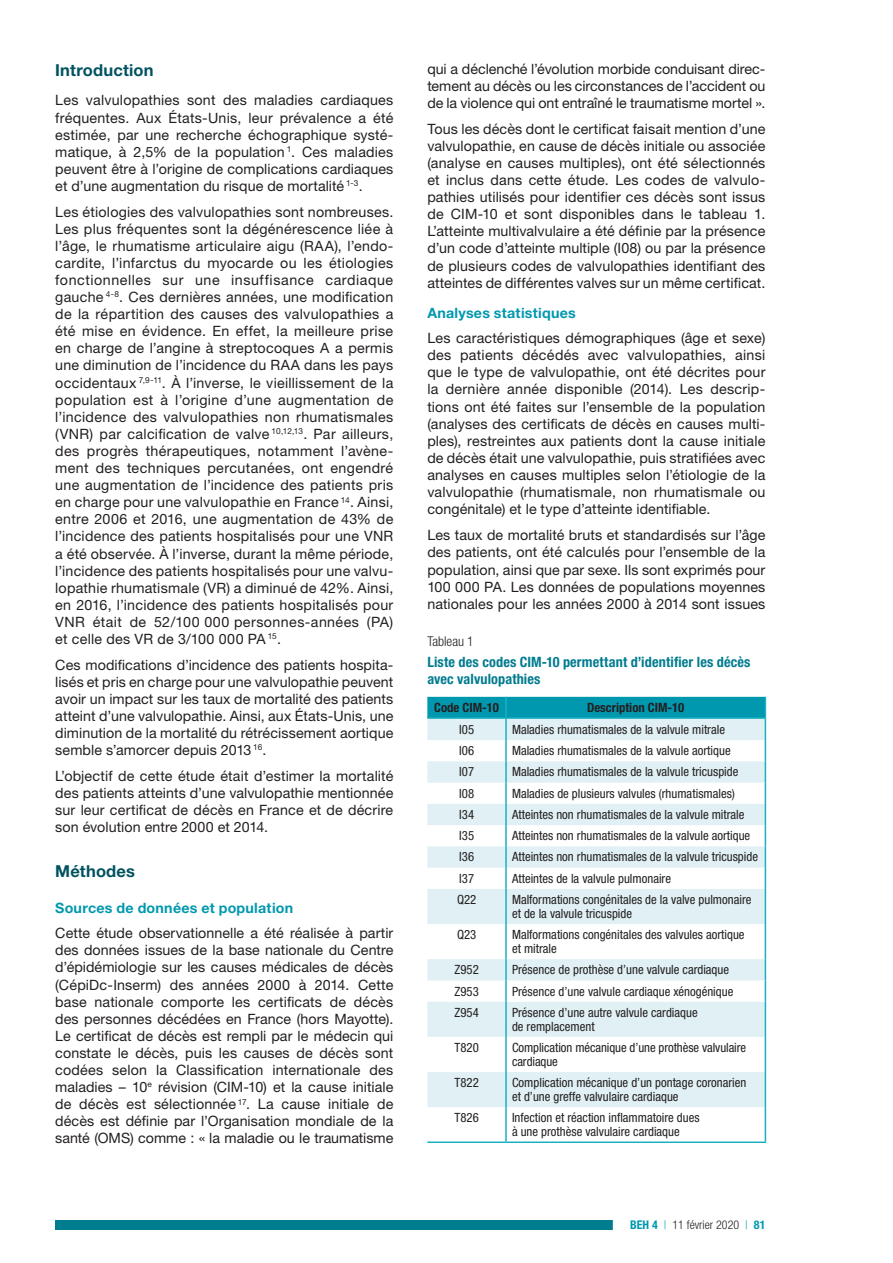
<style>
.page{position:relative;width:893px;height:1263px;background:#fff}
.page>*{position:absolute;margin:0;border:0;box-sizing:border-box;transform-origin:0 0}
.t1{font:700 16.5px "Helvetica Neue LT Std";letter-spacing:.01em;color:#005260}
.t2{font:14.25px/17.1px "Helvetica Neue LT Std";letter-spacing:.005em;color:#231f20;text-align:justify}
.t3{font:700 condensed 14.25px/17.1px "Helvetica Neue LT Std";letter-spacing:.01em;color:#007c8f}
.t4{font:700 14.25px "Helvetica Neue LT Std";letter-spacing:.015em;color:#0098af}
.t5{font:300 condensed 13.5px "Helvetica Neue LT Std";color:#231f20}
.t6{font:condensed 12.75px/14.1px "Helvetica Neue LT Std";color:#231f20}
.t7{font:700 condensed 12.75px "Helvetica Neue LT Std";color:#231f20}
.t8{font:300 condensed 12px "Helvetica Neue LT Std";color:#231f20}
.s1{font-weight:700;color:#0098af}
.s2{color:#0098af}
</style>
<div class="page">
<div style="left:55px;top:1220px;width:596px;height:10px;background:#007c8f"></div>
<div style="left:613px;top:1219px;width:170px;height:12px;background:#fff"></div>
<svg style="left:427px;top:889px;width:338px;height:218px;fill:#e0f0f4"></svg>
<svg style="left:427px;top:697px;width:339px;height:192px"></svg>
<hr style="left:505px;top:889px;width:2px;height:35px;background:#1aafc4">
<hr style="left:765px;top:889px;width:1px;height:35px;background:#1aafc4">
<hr style="left:505px;top:924px;width:2px;height:35px;background:#1aafc4">
<hr style="left:765px;top:924px;width:1px;height:35px;background:#1aafc4">
<hr style="left:505px;top:959px;width:2px;height:21px;background:#1aafc4">
<hr style="left:505px;top:980px;width:2px;height:22px;background:#1aafc4">
<svg style="left:765px;top:959px;width:1px;height:43px"></svg>
<hr style="left:505px;top:1002px;width:2px;height:35px;background:#1aafc4">
<hr style="left:765px;top:1002px;width:1px;height:35px;background:#1aafc4">
<hr style="left:505px;top:1037px;width:2px;height:35px;background:#1aafc4">
<hr style="left:765px;top:1037px;width:1px;height:35px;background:#1aafc4">
<hr style="left:505px;top:1072px;width:2px;height:35px;background:#1aafc4">
<hr style="left:765px;top:1072px;width:1px;height:35px;background:#1aafc4">
<hr style="left:427px;top:1141px;width:79px;height:2px;background:#1aafc4">
<hr style="left:505px;top:1107px;width:2px;height:34px;background:#1aafc4">
<hr style="left:765px;top:1107px;width:1px;height:34px;background:#1aafc4">
<hr style="left:506px;top:1141px;width:260px;height:2px;background:#1aafc4">
<p class="t1" style="left:55px;top:59px;width:100px">Introduction</p>
<p class="t2" style="left:55px;top:92px;width:340px">Les valvulopathies sont des maladies cardiaques fréquentes. Aux États-Unis, leur prévalence a été estimée, par une recherche échographique systé&shy;matique, à 2,5% de la population <sup>1</sup>. Ces maladies peuvent être à l’origine de complications cardiaques et d’une augmentation du risque de mortalité <sup>1-3</sup>.</p>
<p class="t2" style="left:55px;top:203px;width:340px">Les étiologies des valvulopathies sont nombreuses.<br>Les plus fréquentes sont la dégénérescence liée à l’âge, le rhumatisme articulaire aigu (RAA), l’endo&shy;cardite, l’infarctus du myocarde ou les étiologies fonctionnelles sur une insuffisance cardiaque gauche <sup>4-8</sup>. Ces dernières années, une modification de la répartition des causes des valvulopathies a été mise en évidence. En effet, la meilleure prise en charge de l’angine à streptocoques A a permis une diminution de l’incidence du RAA dans les pays occidentaux <sup>7,9-11</sup>. À l’inverse, le vieillissement de la population est à l’origine d’une augmentation de l’incidence des valvulopathies non rhumatismales (VNR) par calcification de valve <sup>10,12,13</sup>. Par ailleurs, des progrès thérapeutiques, notamment l’avène&shy;ment des techniques percutanées, ont engendré une augmentation de l’incidence des patients pris en charge pour une valvulopathie en France <sup>14</sup>. Ainsi, entre 2006 et 2016, une augmentation de 43% de l’incidence des patients hospitalisés pour une VNR a été observée. À l’inverse, durant la même période, l’incidence des patients hospitalisés pour une valvu&shy;lopathie rhumatismale (VR) a diminué de 42%. Ainsi, en 2016, l’incidence des patients hospitalisés pour VNR était de 52/100 000 personnes-années (PA) et celle des VR de 3/100 000 PA <sup>15</sup>.</p>
<p class="t2" style="left:55px;top:656px;width:340px">Ces modifications d’incidence des patients hospita&shy;lisés et pris en charge pour une valvulopathie peuvent avoir un impact sur les taux de mortalité des patients atteint d’une valvulopathie. Ainsi, aux États-Unis, une diminution de la mortalité du rétrécissement aortique semble s’amorcer depuis 2013 <sup>16</sup>.</p>
<p class="t2" style="left:55px;top:767px;width:340px">L’objectif de cette étude était d’estimer la mortalité des patients atteints d’une valvulopathie mentionnée sur leur certificat de décès en France et de décrire son évolution entre 2000 et 2014.</p>
<p class="t1" style="left:55px;top:861px;width:81px">Méthodes</p>
<p class="t4" style="left:55px;top:899px;width:239px">Sources de données et population</p>
<p class="t2" style="left:55px;top:924px;width:340px">Cette étude observationnelle a été réalisée à partir des données issues de la base nationale du Centre d’épidémiologie sur les causes médicales de décès (CépiDc-Inserm) des années 2000 à 2014. Cette base nationale comporte les certificats de décès des personnes décédées en France (hors Mayotte).<br>Le certificat de décès est rempli par le médecin qui constate le décès, puis les causes de décès sont codées selon la Classification internationale des maladies – 10<sup>e</sup> révision (CIM-10) et la cause initiale de décès est sélectionnée <sup>17</sup>. La cause initiale de décès est définie par l’Organisation mondiale de la santé (OMS) comme : « la maladie ou le traumatisme</p>
<p class="t2" style="left:427px;top:60px;width:340px">qui a déclenché l’évolution morbide conduisant direc&shy;tement au décès ou les circonstances de l’accident ou de la violence qui ont entraîné le traumatisme mortel ».</p>
<p class="t2" style="left:427px;top:120px;width:340px">Tous les décès dont le certificat faisait mention d’une valvulopathie, en cause de décès initiale ou associée (analyse en causes multiples), ont été sélectionnés et inclus dans cette étude. Les codes de valvulo&shy;pathies utilisés pour identifier ces décès sont issus de CIM-10 et sont disponibles dans le tableau 1.<br>L’atteinte multivalvulaire a été définie par la présence d’un code d’atteinte multiple (I08) ou par la présence de plusieurs codes de valvulopathies identifiant des atteintes de différentes valves sur un même certificat.</p>
<p class="t4" style="left:427px;top:304px;width:150px">Analyses statistiques</p>
<p class="t2" style="left:427px;top:329px;width:340px">Les caractéristiques démographiques (âge et sexe) des patients décédés avec valvulopathies, ainsi que le type de valvulopathie, ont été décrites pour la dernière année disponible (2014). Les descrip&shy;tions ont été faites sur l’ensemble de la population (analyses des certificats de décès en causes multi&shy;ples), restreintes aux patients dont la cause initiale de décès était une valvulopathie, puis stratifiées avec analyses en causes multiples selon l’étiologie de la valvulopathie (rhumatismale, non rhumatismale ou congénitale) et le type d’atteinte identifiable.</p>
<p class="t2" style="left:427px;top:526px;width:340px">Les taux de mortalité bruts et standardisés sur l’âge des patients, ont été calculés pour l’ensemble de la population, ainsi que par sexe. Ils sont exprimés pour 100 000 PA. Les données de populations moyennes nationales pour les années 2000 à 2014 sont issues</p>
<p class="t5" style="left:427px;top:633px;width:48px">Tableau 1</p>
<p class="t3" style="left:427px;top:653px;width:325px">Liste des codes CIM-10 permettant d’identifier les décès avec valvulopathies</p>
<p class="t7" style="left:434px;top:700px;width:66px">Code CIM-10</p>
<p class="t7" style="left:587px;top:700px;width:99px">Description CIM-10</p>
<p class="t6" style="left:459px;top:722px;width:16px">I05</p>
<p class="t6" style="left:512px;top:722px;width:214px">Maladies rhumatismales de la valvule mitrale</p>
<p class="t6" style="left:459px;top:743px;width:16px">I06</p>
<p class="t6" style="left:512px;top:743px;width:220px">Maladies rhumatismales de la valvule aortique</p>
<p class="t6" style="left:459px;top:765px;width:16px">I07</p>
<p class="t6" style="left:512px;top:765px;width:228px">Maladies rhumatismales de la valvule tricuspide</p>
<p class="t6" style="left:459px;top:786px;width:16px">I08</p>
<p class="t6" style="left:512px;top:786px;width:224px">Maladies de plusieurs valvules (rhumatismales)</p>
<p class="t6" style="left:459px;top:807px;width:16px">I34</p>
<p class="t6" style="left:512px;top:807px;width:234px">Atteintes non rhumatismales de la valvule mitrale</p>
<p class="t6" style="left:459px;top:828px;width:16px">I35</p>
<p class="t6" style="left:512px;top:828px;width:240px">Atteintes non rhumatismales de la valvule aortique</p>
<p class="t6" style="left:459px;top:850px;width:16px">I36</p>
<p class="t6" style="left:512px;top:850px;width:247px">Atteintes non rhumatismales de la valvule tricuspide</p>
<p class="t6" style="left:459px;top:871px;width:16px">I37</p>
<p class="t6" style="left:512px;top:871px;width:161px">Atteintes de la valvule pulmonaire</p>
<p class="t6" style="left:457px;top:892px;width:21px">Q22</p>
<p class="t6" style="left:512px;top:892px;width:241px">Malformations congénitales de la valve pulmonaire et de la valvule tricuspide</p>
<p class="t6" style="left:457px;top:927px;width:21px">Q23</p>
<p class="t6" style="left:512px;top:927px;width:234px">Malformations congénitales des valvules aortique et mitrale</p>
<p class="t6" style="left:455px;top:962px;width:26px">Z952</p>
<p class="t6" style="left:512px;top:962px;width:219px">Présence de prothèse d’une valvule cardiaque</p>
<p class="t6" style="left:455px;top:984px;width:26px">Z953</p>
<p class="t6" style="left:512px;top:984px;width:223px">Présence d’une valvule cardiaque xénogénique</p>
<p class="t6" style="left:455px;top:1005px;width:26px">Z954</p>
<p class="t6" style="left:512px;top:1005px;width:187px">Présence d’une autre valvule cardiaque de remplacement</p>
<p class="t6" style="left:455px;top:1040px;width:26px">T820</p>
<p class="t6" style="left:512px;top:1040px;width:236px">Complication mécanique d’une prothèse valvulaire cardiaque</p>
<p class="t6" style="left:455px;top:1075px;width:26px">T822</p>
<p class="t6" style="left:512px;top:1075px;width:236px">Complication mécanique d’un pontage coronarien et d’une greffe valvulaire cardiaque</p>
<p class="t6" style="left:455px;top:1110px;width:26px">T826</p>
<p class="t6" style="left:512px;top:1110px;width:189px">Infection et réaction inflammatoire dues à une prothèse valvulaire cardiaque</p>
<p class="t8" style="left:630px;top:1218px;width:137px"><span class="s1">BEH 4</span> <span class="s2">|</span> 11 février 2020 <span class="s2">|</span> <span class="s1">81</span></p>
</div>
